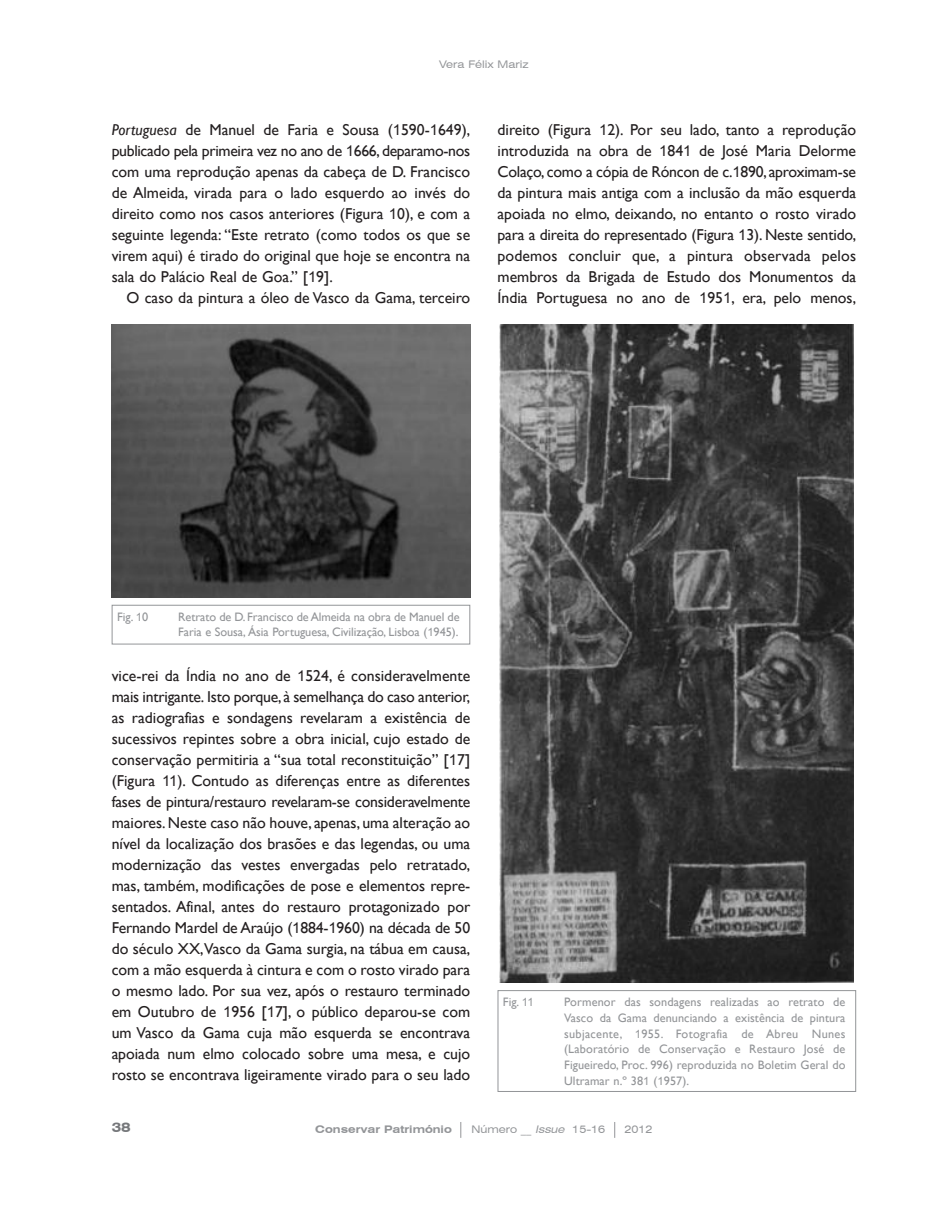
<style>
.page{position:relative;width:943px;height:1216px;background:#fff}
.page>*{position:absolute;margin:0;border:0;box-sizing:border-box;transform-origin:0 0}
.t1{font:15.75px/21px "Gill Sans";color:#231f20;text-align:justify}
.t2{font:700 expanded 13.12px "Swiss 721 BT";color:#76787b}
.t3{font:12.25px/15.8px "Gill Sans";letter-spacing:-.005em;color:#939598}
.t4{font:expanded 10.5px "Swiss 721 BT";color:#939598}
.t5{font:700 expanded 10.5px "Swiss 721 BT";color:#939598}
.s1{font-style:italic}
.s2{font-family:"Arial";font-size:14.88px}
.s3{font-family:"Arial";font-size:11.38px}
</style>
<div class="page">
<svg style="left:460px;top:1122px;width:1px;height:15px"></svg>
<svg style="left:614px;top:1122px;width:1px;height:15px"></svg>
<img style="left:112px;top:325px;width:358px;height:272px">
<div style="left:112px;top:604px;width:358px;height:40px;border:1px solid #939598"></div>
<img style="left:499px;top:325px;width:355px;height:657px">
<div style="left:497px;top:990px;width:359px;height:101px;border:1px solid #939598"></div>
<p class="t4" style="left:439px;top:57px;width:91px">Vera Félix Mariz</p>
<p class="t1" style="left:112px;top:119px;width:360px"><span class="s1">Portuguesa</span> de Manuel de Faria e Sousa (<span class="s2">1</span>590-<span class="s2">1</span>649), publicado pela primeira vez no ano de <span class="s2">1</span>666, deparamo-nos com uma reprodução apenas da cabeça de D. Francisco de Almeida, virada para o lado esquerdo ao invés do direito como nos casos anteriores (Figura <span class="s2">1</span>0), e com a seguinte legenda: “Este retrato (como todos os que se virem aqui) é tirado do original que hoje se encontra na sala do Palácio Real de Goa.” [<span class="s2">1</span>9].</p>
<p class="t1" style="left:126px;top:287px;width:345px">O caso da pintura a óleo de Vasco da Gama, terceiro</p>
<p class="t1" style="left:497px;top:119px;width:360px">direito (Figura <span class="s2">1</span>2). Por seu lado, tanto a reprodução introduzida na obra de <span class="s2">1</span>84<span class="s2">1</span> de José Maria Delorme Colaço, como a cópia de Róncon de c.<span class="s2">1</span>890, aproximam-se da pintura mais antiga com a inclusão da mão esquerda apoiada no elmo, deixando, no entanto o rosto virado para a direita do representado (Figura <span class="s2">1</span>3). Neste sentido, podemos concluir que, a pintura observada pelos membros da Brigada de Estudo dos Monumentos da Índia Portuguesa no ano de <span class="s2">1</span>95<span class="s2">1</span>, era, pelo menos,</p>
<p class="t3" style="left:117px;top:608px;width:33px">Fig. <span class="s3">1</span>0</p>
<p class="t3" style="left:178px;top:608px;width:283px">Retrato de D. Francisco de Almeida na obra de Manuel de<br>Faria e Sousa, Ásia Portuguesa, Civilização, Lisboa (<span class="s3">1</span>945).</p>
<p class="t1" style="left:112px;top:665px;width:360px">vice-rei da Índia no ano de <span class="s2">1</span>524, é consideravelmente mais intrigante. Isto porque, à semelhança do caso anterior, as radiografias e sondagens revelaram a existência de sucessivos repintes sobre a obra inicial, cujo estado de conservação permitiria a “sua total reconstituição” [<span class="s2">1</span>7] (Figura <span class="s2">11</span>). Contudo as diferenças entre as diferentes fases de pintura/restauro revelaram-se consideravelmente maiores.Neste caso não houve, apenas, uma alteração ao nível da localização dos brasões e das legendas, ou uma modernização das vestes envergadas pelo retratado, mas, também, modificações de pose e elementos repre&shy;sentados. Afinal, antes do restauro protagonizado por Fernando Mardel de Araújo (<span class="s2">1</span>884-<span class="s2">1</span>960) na década de 50 do século XX,Vasco da Gama surgia, na tábua em causa, com a mão esquerda à cintura e com o rosto virado para o mesmo lado. Por sua vez, após o restauro terminado em Outubro de <span class="s2">1</span>956 [<span class="s2">1</span>7], o público deparou-se com um Vasco da Gama cuja mão esquerda se encontrava apoiada num elmo colocado sobre uma mesa, e cujo rosto se encontrava ligeiramente virado para o seu lado</p>
<p class="t3" style="left:503px;top:993px;width:32px">Fig. <span class="s3">11</span></p>
<p class="t3" style="left:564px;top:993px;width:283px;text-align:justify">Pormenor das sondagens realizadas ao retrato de Vasco da Gama denunciando a existência de pintura subjacente, <span class="s3">1</span>955. Fotografia de Abreu Nunes (Laboratório de Conservação e Restauro José de Figueiredo, Proc. 996) reproduzida no Boletim Geral do Ultramar n.º 38<span class="s3">1</span> (<span class="s3">1</span>957).</p>
<p class="t2" style="left:112px;top:1119px;width:21px">38</p>
<p class="t5" style="left:315px;top:1123px;width:138px">Conservar Património</p>
<p class="t4" style="left:471px;top:1123px;width:135px">Número __ <span class="s1">Issue</span> 15-16</p>
<p class="t4" style="left:624px;top:1123px;width:30px">2012</p>
</div>
